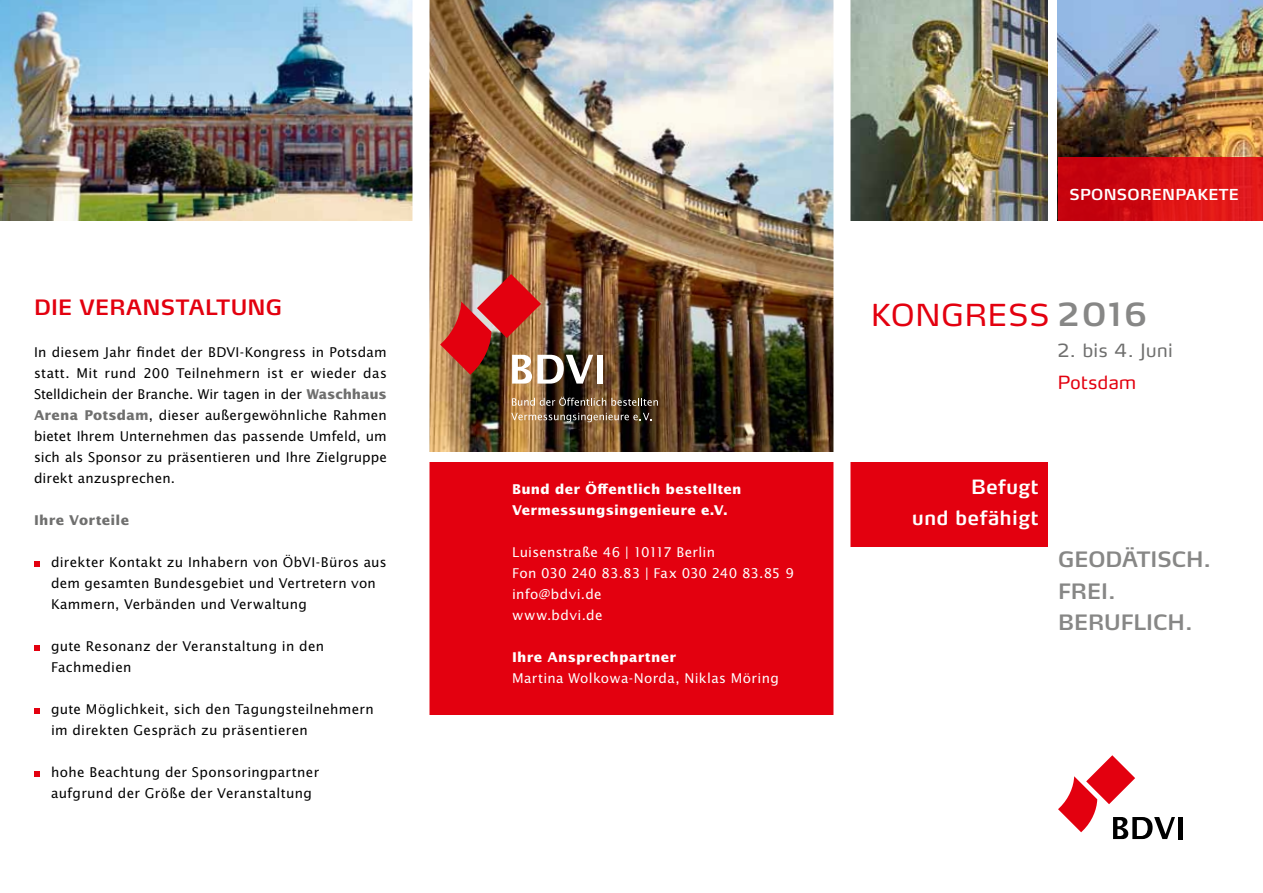
<style>
.page{position:relative;width:1263px;height:893px;background:#fff}
.page>*{position:absolute;margin:0;border:0;box-sizing:border-box;transform-origin:0 0}
.t1{font:30px "Max";letter-spacing:.03em;color:#e3000f}
.t2{font:600 21px/31.5px "Max";color:#878786}
.t3{font:600 21px "Max";color:#e3000f}
.t4{font:600 19.5px/31.5px "Max";letter-spacing:.03em;color:#fff;text-align:right}
.t5{font:18px "Max LF";letter-spacing:.03em;color:#6f6f6e}
.t6{font:18px "Max LF";letter-spacing:.03em;color:#e3000f}
.t7{font:600 15px "Max";letter-spacing:.02em;color:#fff}
.t8{font:13.5px/21px "Lucida Sans";letter-spacing:.02em;color:#000}
.t9{font:13.5px/21px "Lucida Sans";letter-spacing:.02em;color:#fff}
.t10{font:700 13.5px/21px "Lucida Sans";letter-spacing:.025em;color:#fff}
.t11{font:700 13.5px "Lucida Sans";letter-spacing:.02em;color:#6f6f6e}
.s1{font-weight:700;color:#6f6f6e}
.s2{font-family:"Max LF";font-weight:600;font-size:31.5px;color:#878786}
</style>
<div class="page">
<img style="left:429px;top:0;width:404px;height:452px">
<img style="left:0;top:0;width:412px;height:220px">
<svg style="left:1058px;top:755px;width:117px;height:84px"></svg>
<hr style="left:1178px;top:817px;width:4px;height:22px;background:#000">
<img style="left:850px;top:0;width:197px;height:220px">
<img style="left:1058px;top:0;width:205px;height:158px">
<div style="left:1058px;top:158px;width:205px;height:62px;background:linear-gradient(to right,#bf000b,#e91e1d)"></div>
<div style="left:417px;top:462px;width:425px;height:252px;background:#e3000f"></div>
<svg style="left:511px;top:413px;width:141px;height:9px"></svg>
<svg style="left:512px;top:397px;width:146px;height:9px"></svg>
<img style="left:440px;top:274px;width:153px;height:110px">
<div style="left:597px;top:355px;width:6px;height:29px;background:#fff"></div>
<div style="left:412px;top:0;width:17px;height:893px;background:#fff"></div>
<svg style="left:34px;top:562px;width:5px;height:5px"></svg>
<svg style="left:34px;top:646px;width:5px;height:5px"></svg>
<svg style="left:34px;top:709px;width:5px;height:5px"></svg>
<svg style="left:34px;top:772px;width:5px;height:5px"></svg>
<div style="left:842px;top:462px;width:205px;height:84px;background:#e3000f"></div>
<div style="left:833px;top:0;width:17px;height:893px;background:#fff"></div>
<h2 class="t3" style="left:34px;top:294px;width:13px">DIE</h2>
<h2 class="t3" style="left:79px;top:294px;width:32px">VERANSTALTUN</h2>
<h2 class="t3" style="left:266px;top:294px;width:18px">G</h2>
<p class="t8" style="left:34px;top:341px;width:354px;text-align:justify">In diesem Jahr findet der BDVI-Kongress in Potsdam statt. Mit rund 200 Teilnehmern ist er wieder das Stelldichein der Branche. Wir tagen in der <span class="s1">Waschhaus Arena Potsdam</span>, dieser außergewöhnliche Rahmen bietet Ihrem Unternehmen das passende Umfeld, um sich als Sponsor zu präsentieren und Ihre Zielgruppe direkt anzusprechen.</p>
<p class="t11" style="left:34px;top:512px;width:96px">Ihre Vorteile</p>
<p class="t8" style="left:51px;top:551px;width:337px">direkter Kontakt zu Inhabern von ÖbVI-Büros aus dem gesamten Bundesgebiet und Vertretern von<br>Kammern, Verbänden und Verwaltung</p>
<p class="t8" style="left:51px;top:635px;width:275px">gute Resonanz der Veranstaltung in den<br>Fachmedien</p>
<p class="t8" style="left:51px;top:698px;width:324px">gute Möglichkeit, sich den Tagungsteilnehmern im direkten Gespräch zu präsentieren</p>
<p class="t8" style="left:51px;top:761px;width:270px">hohe Beachtung der Sponsoringpartner aufgrund der Größe der Veranstaltung</p>
<p class="t10" style="left:512px;top:478px;width:231px">Bund der Öffentlich bestellten<br>Vermessungsingenieure e.V.</p>
<p class="t9" style="left:512px;top:541px;width:283px">Luisenstraße 46 | 10117 Berlin<br>Fon 030 240 83.83 | Fax 030 240 83.85 9 info@bdvi.de<br>www.bdvi.de</p>
<p class="t10" style="left:512px;top:646px;width:166px">Ihre Ansprechpartner</p>
<p class="t9" style="left:512px;top:667px;width:268px">Martina Wolkowa-Norda, Niklas Möring</p>
<p class="t7" style="left:1069px;top:185px;width:171px">SPONSORENPAKETE</p>
<h1 class="t1" style="left:871px;top:296px;width:277px">KONGRESS <span class="s2">2016</span></h1>
<h3 class="t5" style="left:1057px;top:339px;width:117px">2. bis 4. Juni</h3>
<h3 class="t6" style="left:1058px;top:371px;width:80px">Potsdam</h3>
<h3 class="t4" style="left:912px;top:470px;width:128px">BEFUGT<br>UND BEFÄHIGT</h3>
<h2 class="t2" style="left:1058px;top:543px;width:154px">GEODÄTISCH.<br>FREI.<br>BERUFLICH.</h2>
</div>
